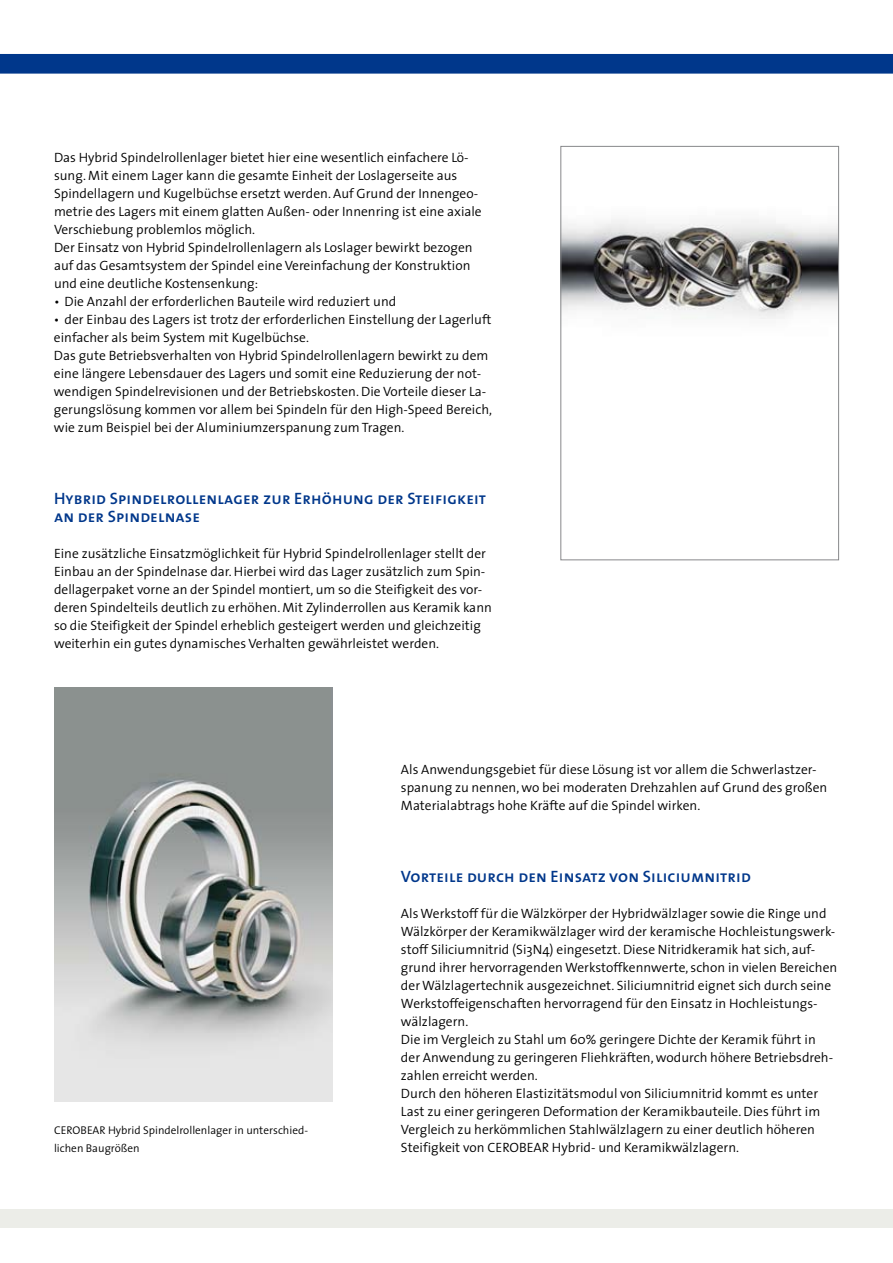
<style>
.page{position:relative;width:893px;height:1263px;background:#fff}
.page>*{position:absolute;margin:0;border:0;box-sizing:border-box;transform-origin:0 0}
.t1{font:16.5px/18px "The Sans Semi Bold Caps";letter-spacing:.01em;color:#00378b}
.t2{font:300 13.5px/18px "The Sans";color:#000}
.t3{font:300 11.25px/18px "The Sans";color:#000}
</style>
<div class="page">
<div style="left:0;top:1209px;width:893px;height:18px;background:#ecede8"></div>
<div style="left:1px;top:55px;width:891px;height:18px;background:#00378b"></div>
<div style="left:0;top:54px;width:893px;height:20px;border:2px solid #00378b"></div>
<img style="left:54px;top:687px;width:278px;height:414px">
<img style="left:562px;top:219px;width:275px;height:100px">
<div style="left:560px;top:146px;width:279px;height:414px;border:1px solid #87888a"></div>
<p class="t2" style="left:54px;top:148px;width:429px">Das Hybrid Spindelrollenlager bietet hier eine wesentlich einfachere Lö&shy;sung. Mit einem Lager kann die gesamte Einheit der Loslagerseite aus Spindellagern und Kugelbüchse ersetzt werden. Auf Grund der Innengeo&shy;metrie des Lagers mit einem glatten Außen- oder Innenring ist eine axiale Verschiebung problemlos möglich.<br>Der Einsatz von Hybrid Spindelrollenlagern als Loslager bewirkt bezogen auf das Gesamtsystem der Spindel eine Vereinfachung der Konstruktion und eine deutliche Kostensenkung:</p>
<p class="t2" style="left:54px;top:292px;width:344px">• Die Anzahl der erforderlichen Bauteile wird reduziert und</p>
<p class="t2" style="left:54px;top:310px;width:440px">• der Einbau des Lagers ist trotz der erforderlichen Einstellung der Lagerluft einfacher als beim System mit Kugelbüchse.<br>Das gute Betriebsverhalten von Hybrid Spindelrollenlagern bewirkt zu dem eine längere Lebensdauer des Lagers und somit eine Reduzierung der not&shy;wendigen Spindelrevisionen und der Betriebskosten. Die Vorteile dieser La&shy;gerungslösung kommen vor allem bei Spindeln für den High-Speed Bereich, wie zum Beispiel bei der Aluminiumzerspanung zum Tragen.</p>
<p class="t1" style="left:54px;top:489px;width:433px">Hybrid Spindelrollenlager zur Erhöhung der Steifigkeit an der Spindelnase</p>
<p class="t2" style="left:54px;top:544px;width:439px">Eine zusätzliche Einsatzmöglichkeit für Hybrid Spindelrollenlager stellt der Einbau an der Spindelnase dar. Hierbei wird das Lager zusätzlich zum Spin&shy;dellagerpaket vorne an der Spindel montiert, um so die Steifigkeit des vor&shy;deren Spindelteils deutlich zu erhöhen. Mit Zylinderrollen aus Keramik kann so die Steifigkeit der Spindel erheblich gesteigert werden und gleichzeitig weiterhin ein gutes dynamisches Verhalten gewährleistet werden.</p>
<p class="t3" style="left:54px;top:1121px;width:256px">CEROBEAR Hybrid Spindelrollenlager in unterschied&shy;lichen Baugrößen</p>
<p class="t2" style="left:401px;top:760px;width:428px">Als Anwendungsgebiet für diese Lösung ist vor allem die Schwerlastzer&shy;spanung zu nennen, wo bei moderaten Drehzahlen auf Grund des großen<br>Materialabtrags hohe Kräfte auf die Spindel wirken.</p>
<p class="t1" style="left:401px;top:867px;width:351px">Vorteile durch den Einsatz von Siliciumnitrid</p>
<p class="t2" style="left:401px;top:904px;width:438px">Als Werkstoff für die Wälzkörper der Hybridwälzlager sowie die Ringe und Wälzkörper der Keramikwälzlager wird der keramische Hochleistungswerk&shy;stoff Siliciumnitrid (Si3N4) eingesetzt. Diese Nitridkeramik hat sich, auf&shy;grund ihrer hervorragenden Werkstoffkennwerte, schon in vielen Bereichen der Wälzlagertechnik ausgezeichnet. Siliciumnitrid eignet sich durch seine Werkstoffeigenschaften hervorragend für den Einsatz in Hochleistungs&shy;wälzlagern.<br>Die im Vergleich zu Stahl um 60% geringere Dichte der Keramik führt in der Anwendung zu geringeren Fliehkräften, wodurch höhere Betriebsdreh&shy;zahlen erreicht werden.<br>Durch den höheren Elastizitätsmodul von Siliciumnitrid kommt es unter Last zu einer geringeren Deformation der Keramikbauteile. Dies führt im Vergleich zu herkömmlichen Stahlwälzlagern zu einer deutlich höheren Steifigkeit von CEROBEAR Hybrid- und Keramikwälzlagern.</p>
</div>
